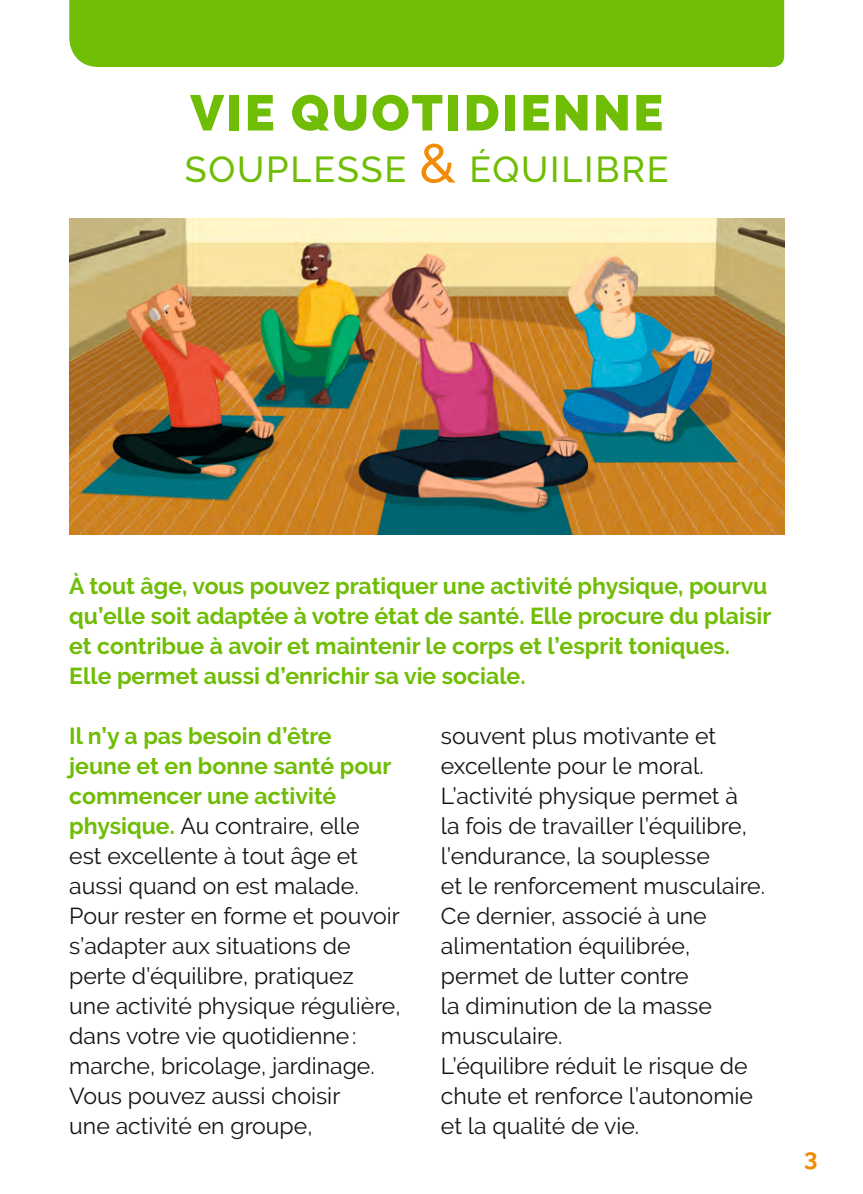
<style>
.page{position:relative;width:863px;height:1194px;background:#fff}
.page>*{position:absolute;margin:0;border:0;box-sizing:border-box;transform-origin:0 0}
.t1{font:900 50px "Raleway";letter-spacing:.05em;color:#6fbd05}
.t2{font:500 36px "Raleway";letter-spacing:.05em;color:#6fbd05}
.t3{font:700 24px "Raleway";color:#f08c05}
.t4{font:23px/30px "Raleway";color:#131413}
.t5{font:700 23px/30px "Raleway";color:#6fbd05}
.s1{font-size:54px;color:#f08c05}
.s2{font-weight:700;color:#6fbd05}
</style>
<div class="page">
<div style="left:69px;top:0;width:715px;height:67px;background:#6fbd05"></div>
<img style="left:69px;top:219px;width:715px;height:315px">
<h1 class="t1" style="left:190px;top:84px;width:474px">VIE QUOTIDIENNE</h1>
<h2 class="t2" style="left:185px;top:149px;width:485px">SOUPLESSE <span class="s1">&amp;</span> ÉQUILIBRE</h2>
<p class="t5" style="left:69px;top:571px;width:703px">À tout âge, vous pouvez pratiquer une activité physique, pourvu qu’elle soit adaptée à votre état de santé. Elle procure du plaisir et contribue à avoir et maintenir le corps et l’esprit toniques.<br>Elle permet aussi d’enrichir sa vie sociale.</p>
<p class="t4" style="left:69px;top:721px;width:333px"><span class="s2">Il n’y a pas besoin d’être<br>jeune et en bonne santé pour commencer une activité physique.</span> Au contraire, elle<br>est excellente à tout âge et aussi quand on est malade.<br>Pour rester en forme et pouvoir s’adapter aux situations de perte d’équilibre, pratiquez<br>une activité physique régulière, dans votre vie quotidienne: marche, bricolage, jardinage.<br>Vous pouvez aussi choisir<br>une activité en groupe,</p>
<p class="t4" style="left:441px;top:721px;width:325px">souvent plus motivante et excellente pour le moral.<br>L’activité physique permet à<br>la fois de travailler l’équilibre, l’endurance, la souplesse<br>et le renforcement musculaire.<br>Ce dernier, associé à une alimentation équilibrée, permet de lutter contre<br>la diminution de la masse musculaire.<br>L’équilibre réduit le risque de chute et renforce l’autonomie et la qualité de vie.</p>
<p class="t3" style="left:803px;top:1143px;width:15px">3</p>
</div>
